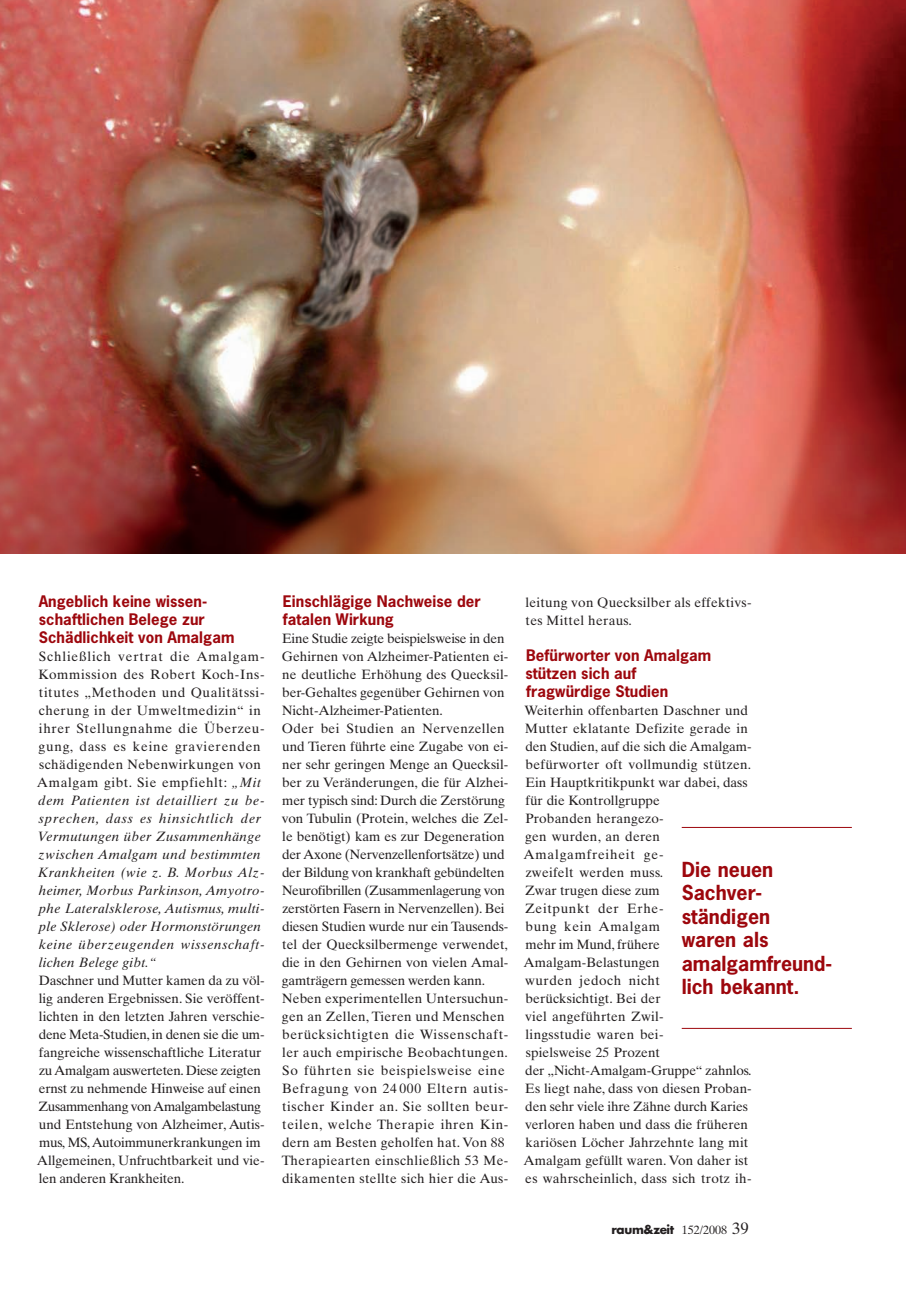
<style>
.page{position:relative;width:906px;height:1289px;background:#fff}
.page>*{position:absolute;margin:0;border:0;box-sizing:border-box;transform-origin:0 0}
.t1{font:700 19.5px/23.4px "News Gothic";color:#9d070d}
.t2{font:700 15px/18px "News Gothic";letter-spacing:.005em;color:#9d070d}
.t3{font:13.5px/18px "Times Ten";color:#231f20}
.t4{font:italic 13.5px/18px "Times Ten";letter-spacing:.03em;color:#231f20}
.t5{font:13.5px/18px "Times Ten";letter-spacing:.02em;color:#231f20}
.t6{font:700 12px "Futura";letter-spacing:-.03em;color:#231f20}
.s1{font-style:normal}
.s2{font-family:"Times Ten";font-weight:400}
.s3{font-family:"Times Ten";font-weight:400;font-size:16.5px}
</style>
<div class="page">
<hr style="left:681px;top:827px;width:171px;height:1px;background:#9d070d">
<hr style="left:681px;top:1028px;width:171px;height:1px;background:#9d070d">
<img style="left:0;top:0;width:905px;height:553px">
<p class="t2" style="left:39px;top:592px;width:197px">Angeblich keine wissen&shy;schaftlichen Belege zur<br>Schädlichkeit von Amalgam</p>
<p class="t4" style="left:37px;top:647px;width:229px"><span class="s1">Schließlich vertrat die Amalgam-Kommission des Robert Koch-Ins&shy;titutes „Methoden und Qualitätssi&shy;cherung in der Umweltmedizin“ in ihrer Stellungnahme die Überzeu&shy;gung, dass es keine gravierenden schädigenden Nebenwirkungen von Amalgam gibt. Sie empfiehlt:</span> „Mit dem Patienten ist detailliert zu be&shy;sprechen, dass es hinsichtlich der Vermutungen über Zusammenhänge zwischen Amalgam und bestimmten Krankheiten (wie z. B. Morbus Alz&shy;heimer, Morbus Parkinson, Amyotro&shy;phe Lateralsklerose, Autismus, multi&shy;ple Sklerose) oder Hormonstörungen keine überzeugenden wissenschaft&shy;lichen Belege gibt.“</p>
<p class="t3" style="left:37px;top:971px;width:229px">Daschner und Mutter kamen da zu völ&shy;lig anderen Ergebnissen. Sie veröffent&shy;lichten in den letzten Jahren verschie&shy;dene Meta-Studien, in denen sie die um&shy;fangreiche wissenschaftliche Literatur zu Amalgam auswerteten. Diese zeigten ernst zu nehmende Hinweise auf einen Zusammenhang von Amalgambelastung und Entstehung von Alzheimer, Autis&shy;mus, MS, Autoimmunerkrankungen im Allgemeinen, Unfruchtbarkeit und vie&shy;len anderen Krankheiten.</p>
<p class="t2" style="left:283px;top:592px;width:199px">Einschlägige Nachweise der fatalen Wirkung</p>
<p class="t3" style="left:282px;top:629px;width:228px">Eine Studie zeigte beispielsweise in den Gehirnen von Alzheimer-Patienten ei&shy;ne deutliche Erhöhung des Quecksil&shy;ber-Gehaltes gegenüber Gehirnen von Nicht-Alzheimer-Patienten.<br>Oder bei Studien an Nervenzellen und Tieren führte eine Zugabe von ei&shy;ner sehr geringen Menge an Quecksil&shy;ber zu Veränderungen, die für Alzhei&shy;mer typisch sind: Durch die Zerstörung von Tubulin (Protein, welches die Zel&shy;le benötigt) kam es zur Degeneration der Axone (Nervenzellenfortsätze) und der Bildung von krankhaft gebündelten Neurofibrillen (Zusammenlagerung von zerstörten Fasern in Nervenzellen). Bei diesen Studien wurde nur ein Tausends&shy;tel der Quecksilbermenge verwendet, die in den Gehirnen von vielen Amal&shy;gamträgern gemessen werden kann.<br>Neben experimentellen Untersuchun&shy;gen an Zellen, Tieren und Menschen berücksichtigten die Wissenschaft&shy;ler auch empirische Beobachtungen.<br>So führten sie beispielsweise eine Befragung von 24 000 Eltern autis&shy;tischer Kinder an. Sie sollten beur&shy;teilen, welche Therapie ihren Kin&shy;dern am Besten geholfen hat. Von 88<br>Therapiearten einschließlich 53 Me&shy;dikamenten stellte sich hier die Aus-</p>
<p class="t5" style="left:525px;top:593px;width:228px">leitung von Quecksilber als effektivs&shy;tes Mittel heraus.</p>
<p class="t2" style="left:525px;top:646px;width:187px">Befürworter von Amalgam stützen sich auf fragwürdige Studien</p>
<p class="t3" style="left:523px;top:701px;width:230px">Weiterhin offenbarten Daschner und<br>Mutter eklatante Defizite gerade in den Studien, auf die sich die Amalgam&shy;befürworter oft vollmundig stützen.<br>Ein Hauptkritikpunkt war dabei, dass für die Kontrollgruppe<br>Probanden herangezo-<br>gen wurden, an deren<br>Amalgamfreiheit ge-<br>zweifelt werden muss.<br>Zwar trugen diese zum<br>Zeitpunkt der Erhe-<br>bung kein Amalgam<br>mehr im Mund, frühere<br>Amalgam-Belastungen<br>wurden jedoch nicht<br>berücksichtigt. Bei der<br>viel angeführten Zwil-<br>lingsstudie waren bei-<br>spielsweise 25 Prozent<br>der „Nicht-Amalgam-Gruppe“ zahnlos.<br>Es liegt nahe, dass von diesen Proban&shy;den sehr viele ihre Zähne durch Karies verloren haben und dass die früheren kariösen Löcher Jahrzehnte lang mit<br>Amalgam gefüllt waren. Von daher ist es wahrscheinlich, dass sich trotz ih-</p>
<h1 class="t1" style="left:681px;top:857px;width:152px">Die neuen<br>Sachver&shy;ständigen<br>waren als amalgamfreund&shy;lich bekannt.</h1>
<p class="t6" style="left:611px;top:1221px;width:139px">raum&amp;zeit <span class="s2">152/2008</span> <span class="s3">39</span></p>
</div>
